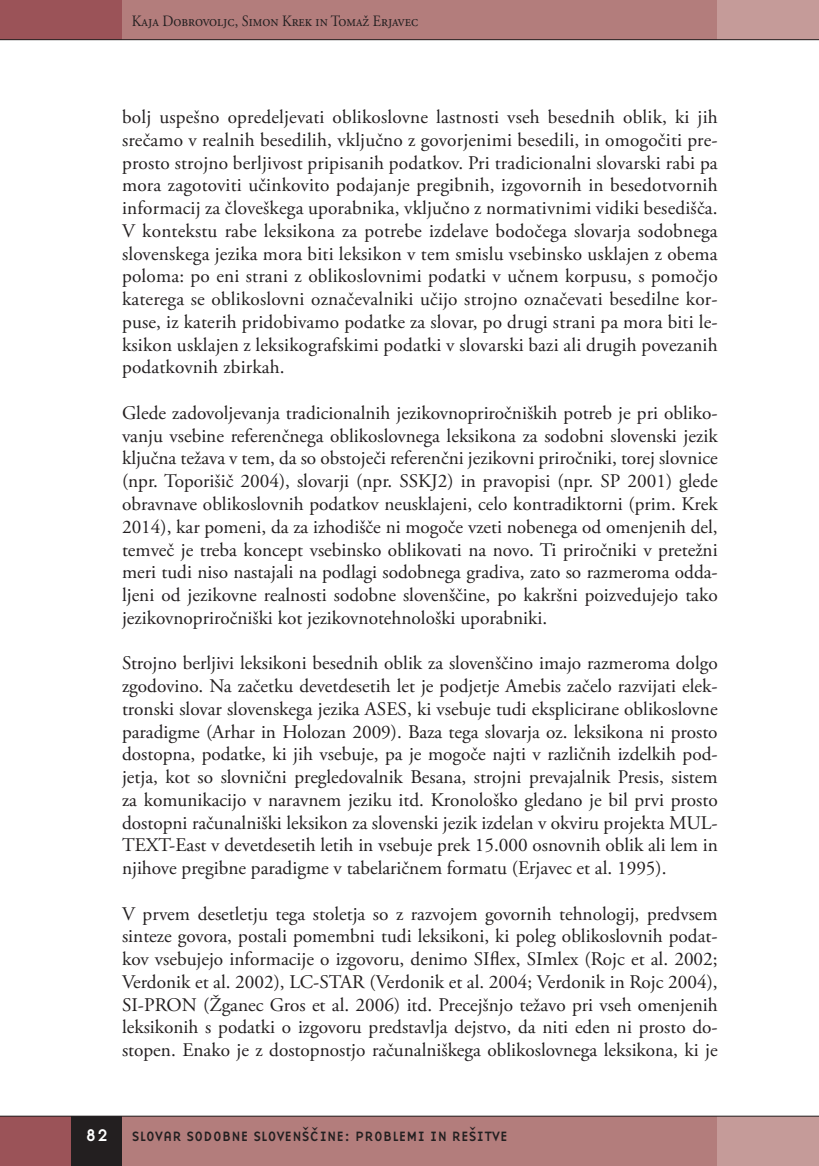
<style>
.page{position:relative;width:819px;height:1166px;background:#fff}
.page>*{position:absolute;margin:0;border:0;box-sizing:border-box;transform-origin:0 0}
.t1{font:19.25px/22.8px "Adobe Garamond Pro";letter-spacing:-.01em;color:#231f20;text-align:justify}
.t2{font:17.5px "Base Nine";color:#fff}
.t3{font:15.75px "Adobe Garamond Pro";color:#231f20;scale:.9 1}
.t4{font:14px "Base Nine";color:#231f20}
</style>
<div class="page">
<div style="left:122px;top:1116px;width:620px;height:50px;background:#b37d7c"></div>
<div style="left:717px;top:1116px;width:101px;height:50px;background:#c59b99"></div>
<div style="left:120px;top:0;width:597px;height:40px;background:#b37d7c"></div>
<div style="left:717px;top:0;width:101px;height:40px;background:#c59b99"></div>
<div style="left:0;top:1116px;width:71px;height:50px;background:#9b5358"></div>
<div style="left:71px;top:1116px;width:51px;height:50px;background:#231f20"></div>
<div style="left:0;top:0;width:122px;height:40px;background:#9b5358"></div>
<hr style="left:0;top:39px;width:818px;height:1px;background:#231f20">
<hr style="left:0;top:1116px;width:818px;height:1px;background:#231f20">
<p class="t3" style="left:132px;top:11px;width:319px">Kaja Dobrovoljc, Simon Krek in Tomaž Erjavec</p>
<p class="t1" style="left:122px;top:106px;width:597px">bolj uspešno opredeljevati oblikoslovne lastnosti vseh besednih oblik, ki jih srečamo v realnih besedilih, vključno z govorjenimi besedili, in omogočiti pre&shy;prosto strojno berljivost pripisanih podatkov. Pri tradicionalni slovarski rabi pa mora zagotoviti učinkovito podajanje pregibnih, izgovornih in besedotvornih informacij za človeškega uporabnika, vključno z normativnimi vidiki besedišča.<br>V kontekstu rabe leksikona za potrebe izdelave bodočega slovarja sodobnega slovenskega jezika mora biti leksikon v tem smislu vsebinsko usklajen z obema poloma: po eni strani z oblikoslovnimi podatki v učnem korpusu, s pomočjo katerega se oblikoslovni označevalniki učijo strojno označevati besedilne kor&shy;puse, iz katerih pridobivamo podatke za slovar, po drugi strani pa mora biti le&shy;ksikon usklajen z leksikografskimi podatki v slovarski bazi ali drugih povezanih podatkovnih zbirkah.</p>
<p class="t1" style="left:122px;top:402px;width:597px">Glede zadovoljevanja tradicionalnih jezikovnopriročniških potreb je pri obliko&shy;vanju vsebine referenčnega oblikoslovnega leksikona za sodobni slovenski jezik ključna težava v tem, da so obstoječi referenčni jezikovni priročniki, torej slovnice (npr. Toporišič 2004), slovarji (npr. SSKJ2) in pravopisi (npr. SP 2001) glede obravnave oblikoslovnih podatkov neusklajeni, celo kontradiktorni (prim. Krek 2014), kar pomeni, da za izhodišče ni mogoče vzeti nobenega od omenjenih del, temveč je treba koncept vsebinsko oblikovati na novo. Ti priročniki v pretežni meri tudi niso nastajali na podlagi sodobnega gradiva, zato so razmeroma odda&shy;ljeni od jezikovne realnosti sodobne slovenščine, po kakršni poizvedujejo tako jezikovnopriročniški kot jezikovnotehnološki uporabniki.</p>
<p class="t1" style="left:122px;top:652px;width:597px">Strojno berljivi leksikoni besednih oblik za slovenščino imajo razmeroma dolgo zgodovino. Na začetku devetdesetih let je podjetje Amebis začelo razvijati elek&shy;tronski slovar slovenskega jezika ASES, ki vsebuje tudi eksplicirane oblikoslovne paradigme (Arhar in Holozan 2009). Baza tega slovarja oz. leksikona ni prosto dostopna, podatke, ki jih vsebuje, pa je mogoče najti v različnih izdelkih pod&shy;jetja, kot so slovnični pregledovalnik Besana, strojni prevajalnik Presis, sistem za komunikacijo v naravnem jeziku itd. Kronološko gledano je bil prvi prosto dostopni računalniški leksikon za slovenski jezik izdelan v okviru projekta MUL-TEXT-East v devetdesetih letih in vsebuje prek 15.000 osnovnih oblik ali lem in njihove pregibne paradigme v tabelaričnem formatu (Erjavec et al. 1995).</p>
<p class="t1" style="left:122px;top:903px;width:597px">V prvem desetletju tega stoletja so z razvojem govornih tehnologij, predvsem sinteze govora, postali pomembni tudi leksikoni, ki poleg oblikoslovnih podat&shy;kov vsebujejo informacije o izgovoru, denimo SIflex, SImlex (Rojc et al. 2002; Verdonik et al. 2002), LC-STAR (Verdonik et al. 2004; Verdonik in Rojc 2004), SI-PRON (Žganec Gros et al. 2006) itd. Precejšnjo težavo pri vseh omenjenih leksikonih s podatki o izgovoru predstavlja dejstvo, da niti eden ni prosto do&shy;stopen. Enako je z dostopnostjo računalniškega oblikoslovnega leksikona, ki je</p>
<p class="t2" style="left:85px;top:1123px;width:25px">82</p>
<p class="t4" style="left:132px;top:1126px;width:377px">SLOVAR SODOBNE SLOVENŠCˇINE: PROBLEMI IN REŠITVE</p>
</div>
